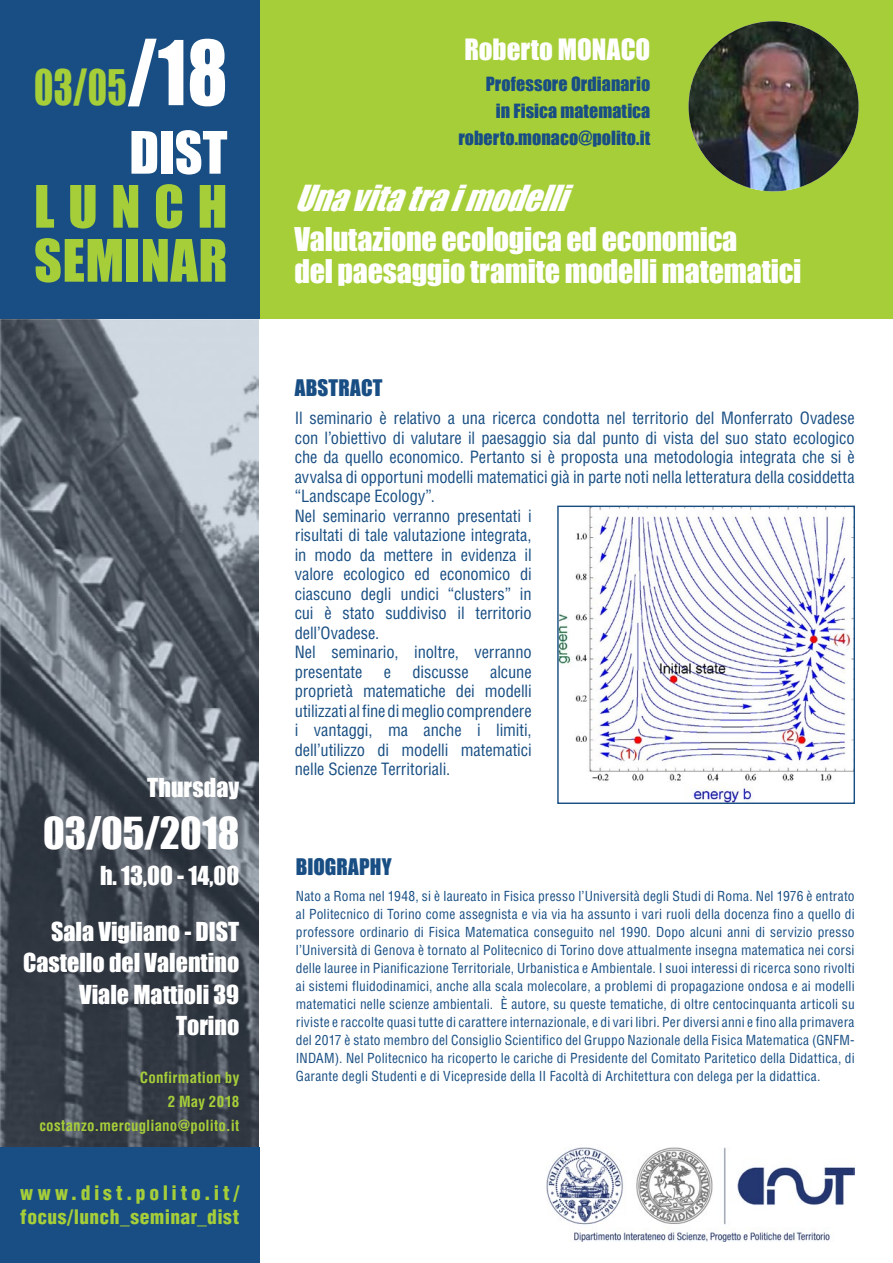
<style>
.page{position:relative;width:893px;height:1263px;background:#fff}
.page>*{position:absolute;margin:0;border:0;box-sizing:border-box;transform-origin:0 0}
.t1{font:54px/54px "Impact";letter-spacing:.01em;color:#a6ce39}
.t2{font:54px "Impact";color:#fff}
.t3{font:45px "Impact";color:#a6ce39;scale:.8 1}
.t4{font:40.5px "Impact";color:#fff}
.t5{font:italic 33px "Impact";color:#fff}
.t6{font:30px/31.5px "Impact";letter-spacing:-.01em;color:#fff}
.t7{font:27px "Impact";color:#fff}
.t8{font:24px/31.5px "Impact";color:#fff;text-align:right}
.t9{font:21px "Impact";letter-spacing:.01em;color:#184e83}
.t10{font:900 condensed 19.5px/24px "Helvetica";letter-spacing:.03em;color:#a6ce39}
.t11{font:18px/27px "Impact";letter-spacing:.005em;color:#184e83;text-align:right}
.t12{font:condensed 16.5px/19.5px "Helvetica";letter-spacing:-.005em;color:#184e83}
.t13{font:700 condensed 15px/24px "Helvetica";letter-spacing:.01em;color:#a6ce39;text-align:right}
.t14{font:condensed 13.5px/18px "Helvetica";letter-spacing:.015em;color:#184e83;text-align:justify}
.s1{font-size:82.5px;color:#fff}
</style>
<div class="page">
<img style="left:559px;top:508px;width:294px;height:294px">
<div style="left:557px;top:506px;width:298px;height:298px;border:1px solid #184e83"></div>
<div style="left:260px;top:0;width:633px;height:319px;background:#a6ce39"></div>
<img style="left:0;top:319px;width:259px;height:828px">
<div style="left:0;top:0;width:259px;height:319px;background:#184e83"></div>
<img style="left:546px;top:1147px;width:308px;height:95px">
<img style="left:688px;top:21px;width:171px;height:170px;border-radius:85px">
<div style="left:0;top:1147px;width:259px;height:115px;background:#184e83"></div>
<h3 class="t7" style="left:464px;top:29px;width:187px">Roberto MONACO</h3>
<h3 class="t11" style="left:458px;top:70px;width:194px">Professore Ordianario<br>in Fisica matematica roberto.monaco@polito.it</h3>
<h2 class="t3" style="left:34px;top:53px;width:243px">03/05<span class="s1">/18</span></h2>
<h1 class="t2" style="left:129px;top:111px;width:100px">DIST</h1>
<h1 class="t1" style="left:34px;top:178px;width:195px">LUNCH<br>SEMINAR</h1>
<h3 class="t5" style="left:294px;top:173px;width:290px">Unavitatraimodelli</h3>
<h3 class="t6" style="left:294px;top:223px;width:508px">Valutazione ecologica ed economica<br>del paesaggio tramite modelli matematici</h3>
<h3 class="t8" style="left:147px;top:771px;width:94px">Thursday</h3>
<h3 class="t4" style="left:43px;top:802px;width:198px">03/05/2018</h3>
<h3 class="t8" style="left:100px;top:859px;width:141px">h. 13,00 - 14,00</h3>
<h3 class="t8" style="left:23px;top:915px;width:218px">Sala Vigliano - DIST<br>Castello del Valentino<br>Viale Mattioli 39<br>Torino</h3>
<p class="t13" style="left:39px;top:1065px;width:201px">Confirmation by<br>2 May 2018 costanzo.mercugliano@polito.it</p>
<h3 class="t10" style="left:20px;top:1181px;width:220px">www.dist.polito.it/ focus/lunch_seminar_dist</h3>
<h3 class="t9" style="left:295px;top:372px;width:89px">ABSTRACT</h3>
<p class="t12" style="left:295px;top:408px;width:561px">Il seminario è relativo a una ricerca condotta nel territorio del Monferrato Ovadese con l’obiettivo di valutare il paesaggio sia dal punto di vista del suo stato ecologico che da quello economico. Pertanto si è proposta una metodologia integrata che si è avvalsa di opportuni modelli matematici già in parte noti nella letteratura della cosiddetta “Landscape Ecology”.<br>Nel seminario verranno presentati i<br>risultati di tale valutazione integrata,<br>in modo da mettere in evidenza il<br>valore ecologico ed economico di<br>ciascuno degli undici “clusters” in<br>cui è stato suddiviso il territorio<br>dell’Ovadese.<br>Nel seminario, inoltre, verranno<br>presentate</p>
<p class="t12" style="left:295px;top:662px;width:238px;text-align:justify;text-indent:195px">alcune proprietà matematiche dei modelli utilizzati al fine di meglio comprendere i vantaggi, ma anche i limiti, dell’utilizzo di modelli matematici nelle Scienze Territoriali.</p>
<p class="t12" style="left:384px;top:662px;width:9px">e</p>
<p class="t12" style="left:412px;top:662px;width:58px">discusse</p>
<h3 class="t9" style="left:296px;top:850px;width:97px">BIOGRAPHY</h3>
<p class="t14" style="left:296px;top:887px;width:560px">Nato a Roma nel 1948, si è laureato in Fisica presso l’Università degli Studi di Roma. Nel 1976 è entrato al Politecnico di Torino come assegnista e via via ha assunto i vari ruoli della docenza fino a quello di professore ordinario di Fisica Matematica conseguito nel 1990. Dopo alcuni anni di servizio presso l’Università di Genova è tornato al Politecnico di Torino dove attualmente insegna matematica nei corsi delle lauree in Pianificazione Territoriale, Urbanistica e Ambientale. I suoi interessi di ricerca sono rivolti ai sistemi fluidodinamici, anche alla scala molecolare, a problemi di propagazione ondosa e ai modelli matematici nelle scienze ambientali. È autore, su queste tematiche, di oltre centocinquanta articoli su riviste e raccolte quasi tutte di carattere internazionale, e di vari libri. Per diversi anni e fino alla primavera del 2017 è stato membro del Consiglio Scientifico del Gruppo Nazionale della Fisica Matematica (GNFM-INDAM). Nel Politecnico ha ricoperto le cariche di Presidente del Comitato Paritetico della Didattica, di Garante degli Studenti e di Vicepreside della II Facoltà di Architettura con delega per la didattica.</p>
</div>
